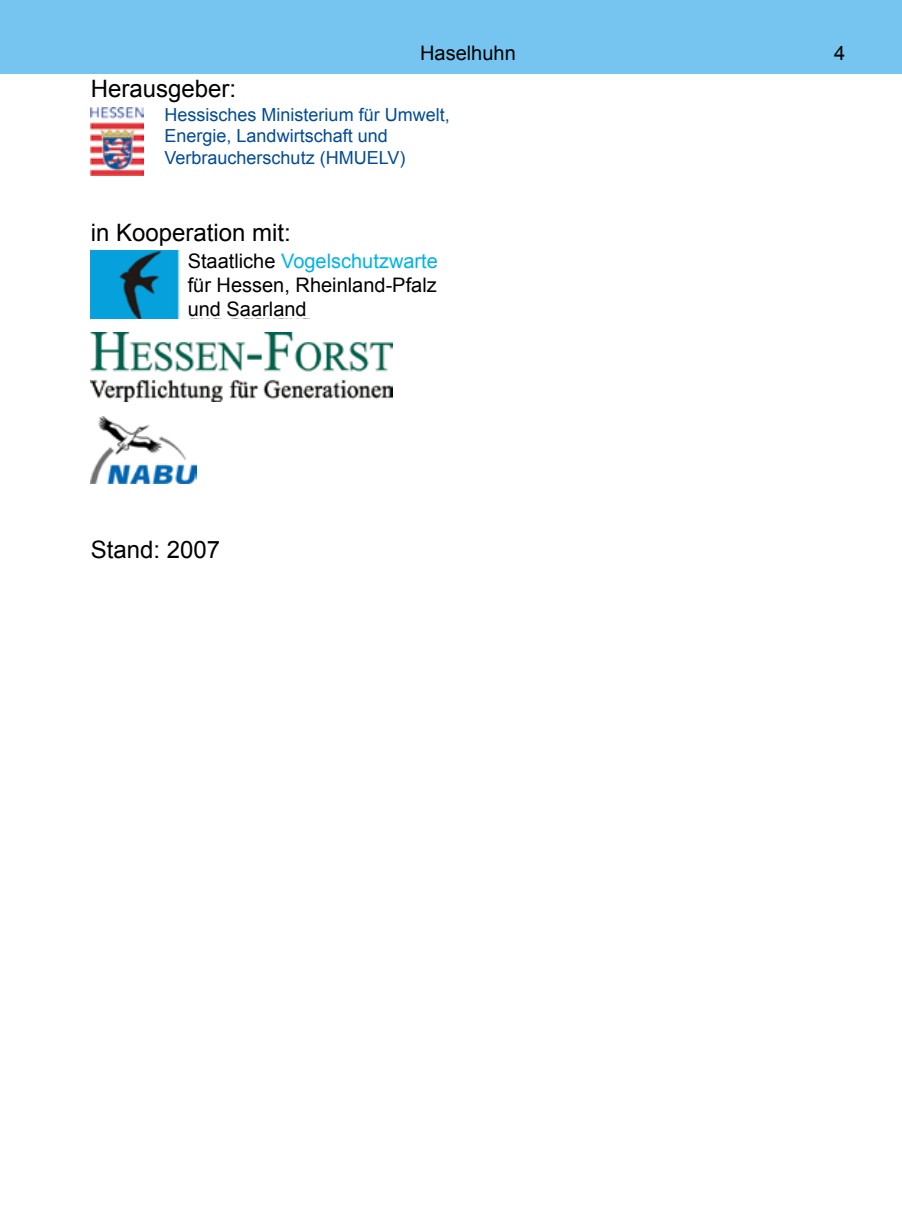
<style>
.page{position:relative;width:902px;height:1208px;background:#fff}
.page>*{position:absolute;margin:0;border:0;box-sizing:border-box;transform-origin:0 0}
.t1{font:24px "Arial";color:#000}
.t2{font:20px/24px "Arial";color:#000;text-align:justify}
.t3{font:18px/21.6px "Arial";color:#004b95}
.s1{color:#00b3e6}
</style>
<div class="page">
<div style="left:0;top:0;width:901px;height:74px;background:#75c5f0"></div>
<img style="left:91px;top:416px;width:105px;height:68px">
<img style="left:91px;top:251px;width:220px;height:68px">
<img style="left:91px;top:333px;width:301px;height:68px">
<img style="left:91px;top:108px;width:53px;height:68px">
<div style="left:188px;top:253px;width:273px;height:64px;background:#fff"></div>
<h1 class="t1" style="left:91px;top:73px;width:147px">Herausgeber:</h1>
<p class="t2" style="left:420px;top:41px;width:97px">Haselhuhn</p>
<p class="t2" style="left:834px;top:41px;width:13px">4</p>
<p class="t3" style="left:164px;top:104px;width:287px">Hessisches Ministerium für Umwelt,<br>Energie, Landwirtschaft und<br>Verbraucherschutz (HMUELV)</p>
<h1 class="t1" style="left:91px;top:217px;width:202px">in Kooperation mit:</h1>
<p class="t2" style="left:188px;top:249px;width:252px">Staatliche <span class="s1">Vogelschutzwarte </span>für Hessen, Rheinland-Pfalz und Saarland</p>
<h1 class="t1" style="left:91px;top:533px;width:131px">Stand: 2007</h1>
</div>
